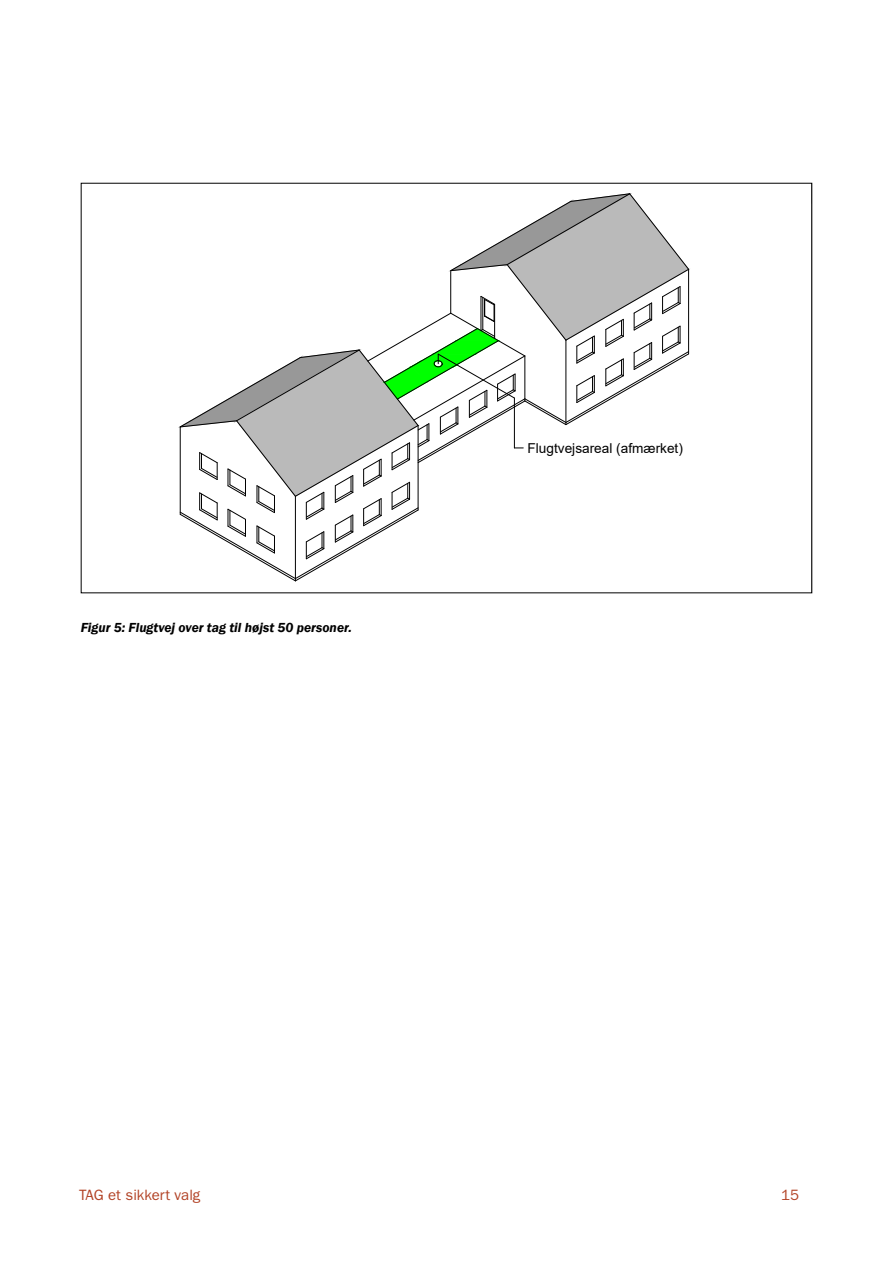
<style>
.page{position:relative;width:893px;height:1263px;background:#fff}
.page>*{position:absolute;margin:0;border:0;box-sizing:border-box;transform-origin:0 0}
.t1{font:15px "Franklin Gothic LT Pro";color:#b24225}
.t2{font:13.65px "Arial";color:#000}
.t3{font:italic 600 13.5px "Franklin Gothic";color:#000}
</style>
<div class="page">
<hr style="left:812px;top:183px;width:1px;height:410px;background:#000">
<svg style="left:179px;top:193px;width:510px;height:389px"></svg>
<p class="t3" style="left:81px;top:618px;width:273px">Figur 5: Flugtvej over tag til højst 50 personer.</p>
<p class="t2" style="left:528px;top:439px;width:157px">Flugtvejsareal (afmærket)</p>
<p class="t1" style="left:79px;top:1186px;width:123px">TAG et sikkert valg</p>
<p class="t1" style="left:781px;top:1186px;width:19px">15</p>
</div>
